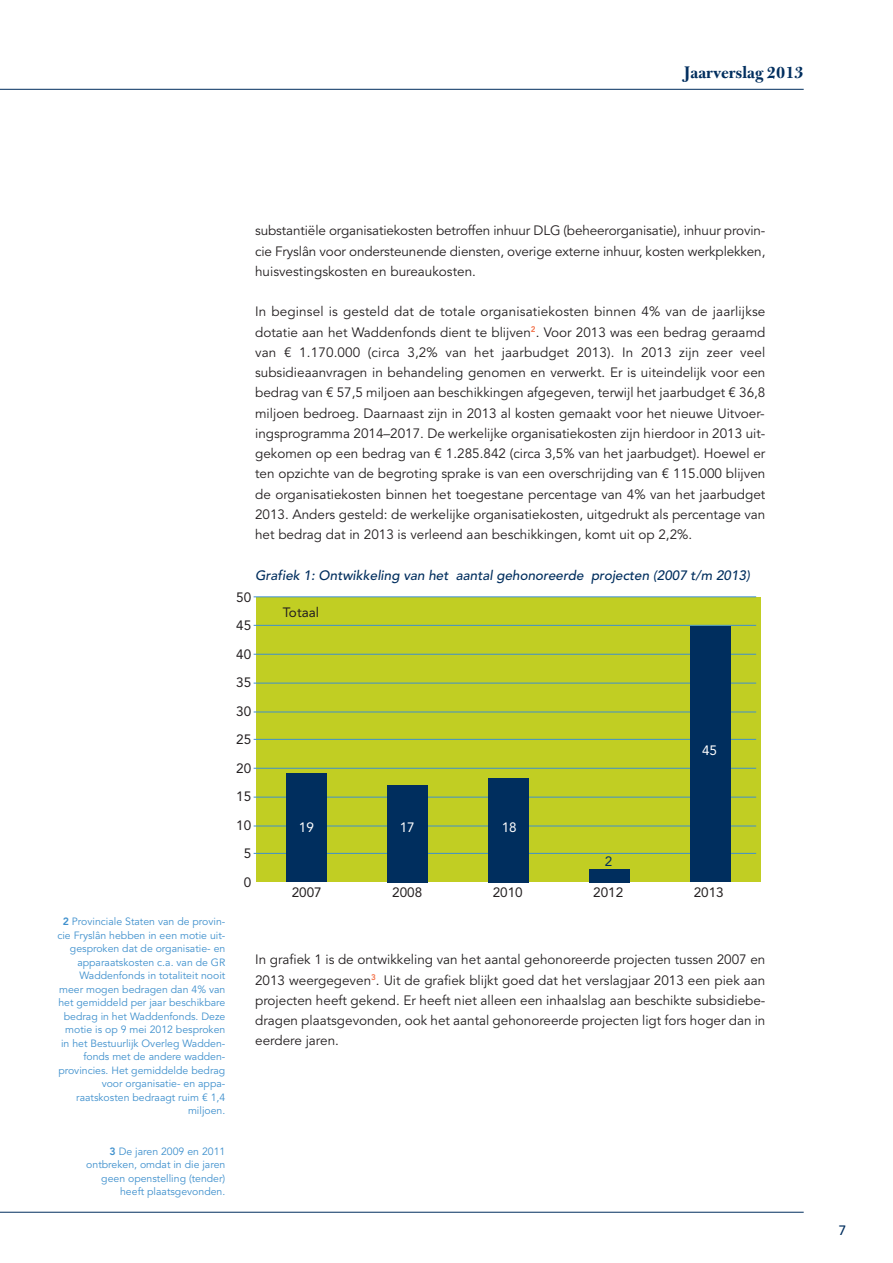
<style>
.page{position:relative;width:893px;height:1263px;background:#fff}
.page>*{position:absolute;margin:0;border:0;box-sizing:border-box;transform-origin:0 0}
.t1{font:700 18px "Bulmer MT Std";color:#002e5e}
.t2{font:13.5px/20.2px "Avenir LT Std";color:#231f20;text-align:justify}
.t3{font:italic 500 13.5px "Avenir LT Std";color:#002e5e}
.t4{font:13.5px/28.5px "Avenir LT Std";color:#231f20;text-align:center}
.t5{font:13.5px "Avenir LT Std";color:#fff}
.t6{font:500 13.5px "Avenir LT Std";color:#002e5e}
.t7{font:13.5px "Avenir LT Std";color:#002e5e}
.t8{font:10.5px/13.5px "Avenir LT Std";color:#3f90cd;text-align:right}
.s1{font-weight:800}
</style>
<div class="page">
<hr style="left:0;top:89px;width:804px;height:1px;background:#002e5e">
<hr style="left:0;top:1212px;width:804px;height:1px;background:#002e5e">
<div style="left:256px;top:597px;width:505px;height:285px;background:#c1ce23"></div>
<hr style="left:254px;top:625px;width:502px;height:1px;background:#3f90cd">
<hr style="left:254px;top:596px;width:502px;height:1px;background:#3f90cd">
<hr style="left:254px;top:654px;width:502px;height:1px;background:#3f90cd">
<hr style="left:254px;top:683px;width:502px;height:1px;background:#3f90cd">
<hr style="left:254px;top:712px;width:502px;height:1px;background:#3f90cd">
<hr style="left:254px;top:739px;width:502px;height:1px;background:#3f90cd">
<hr style="left:254px;top:768px;width:502px;height:1px;background:#3f90cd">
<hr style="left:254px;top:797px;width:502px;height:1px;background:#3f90cd">
<hr style="left:254px;top:826px;width:502px;height:1px;background:#3f90cd">
<hr style="left:254px;top:853px;width:502px;height:1px;background:#3f90cd">
<div style="left:286px;top:773px;width:41px;height:109px;background:#002e5e"></div>
<div style="left:387px;top:785px;width:41px;height:97px;background:#002e5e"></div>
<div style="left:488px;top:778px;width:41px;height:104px;background:#002e5e"></div>
<div style="left:589px;top:869px;width:41px;height:13px;background:#002e5e"></div>
<div style="left:690px;top:626px;width:41px;height:256px;background:#002e5e"></div>
<h1 class="t1" style="left:684px;top:66px;width:121px">Jaarverslag 2013</h1>
<p class="t8" style="left:57px;top:915px;width:170px"><span class="s1">2</span> Provinciale Staten van de provin&shy;cie Fryslân hebben in een motie uit&shy;gesproken dat de organisatie- en apparaatskosten c.a. van de GR<br>Waddenfonds in totaliteit nooit meer mogen bedragen dan 4% van het gemiddeld per jaar beschikbare bedrag in het Waddenfonds. Deze motie is op 9 mei 2012 besproken in het Bestuurlijk Overleg Wadden&shy;fonds met de andere wadden&shy;provincies. Het gemiddelde bedrag voor organisatie- en appa&shy;raatskosten bedraagt ruim € 1,4 miljoen.</p>
<p class="t8" style="left:86px;top:1145px;width:141px"><span class="s1">3</span> De jaren 2009 en 2011 ontbreken, omdat in die jaren geen openstelling (tender) heeft plaatsgevonden.</p>
<p class="t2" style="left:255px;top:222px;width:512px">substantiële organisatiekosten betroffen inhuur DLG (beheerorganisatie), inhuur provin&shy;cie Fryslân voor ondersteunende diensten, overige externe inhuur, kosten werkplekken, huisvestingskosten en bureaukosten.</p>
<p class="t2" style="left:255px;top:303px;width:512px">In beginsel is gesteld dat de totale organisatiekosten binnen 4% van de jaarlijkse dotatie aan het Waddenfonds dient te blijven<sup>2</sup>. Voor 2013 was een bedrag geraamd van € 1.170.000 (circa 3,2% van het jaarbudget 2013). In 2013 zijn zeer veel subsidieaanvragen in behandeling genomen en verwerkt. Er is uiteindelijk voor een bedrag van € 57,5 miljoen aan beschikkingen afgegeven, terwijl het jaarbudget € 36,8 miljoen bedroeg. Daarnaast zijn in 2013 al kosten gemaakt voor het nieuwe Uitvoer&shy;ingsprogramma 2014–2017. De werkelijke organisatiekosten zijn hierdoor in 2013 uit&shy;gekomen op een bedrag van € 1.285.842 (circa 3,5% van het jaarbudget). Hoewel er ten opzichte van de begroting sprake is van een overschrijding van € 115.000 blijven de organisatiekosten binnen het toegestane percentage van 4% van het jaarbudget 2013. Anders gesteld: de werkelijke organisatiekosten, uitgedrukt als percentage van het bedrag dat in 2013 is verleend aan beschikkingen, komt uit op 2,2%.</p>
<p class="t3" style="left:255px;top:569px;width:496px">Grafiek 1: Ontwikkeling van het aantal gehonoreerde projecten (2007 t/m 2013)</p>
<p class="t4" style="left:236px;top:584px;width:17px">50</p>
<p class="t4" style="left:236px;top:612px;width:17px">45<br>40<br>35<br>30<br>25<br>20<br>15<br>10<br>5<br>0</p>
<p class="t4" style="left:283px;top:599px;width:38px">Totaal</p>
<p class="t5" style="left:299px;top:821px;width:17px">19</p>
<p class="t5" style="left:400px;top:821px;width:17px">17</p>
<p class="t5" style="left:502px;top:821px;width:17px">18</p>
<p class="t7" style="left:605px;top:856px;width:9px">2</p>
<p class="t5" style="left:702px;top:745px;width:17px">45</p>
<p class="t4" style="left:292px;top:879px;width:32px">2007</p>
<p class="t4" style="left:392px;top:879px;width:32px">2008</p>
<p class="t4" style="left:493px;top:879px;width:32px">2010</p>
<p class="t4" style="left:593px;top:879px;width:32px">2012</p>
<p class="t4" style="left:694px;top:879px;width:32px">2013</p>
<p class="t2" style="left:255px;top:951px;width:512px">In grafiek 1 is de ontwikkeling van het aantal gehonoreerde projecten tussen 2007 en 2013 weergegeven<sup>3</sup>. Uit de grafiek blijkt goed dat het verslagjaar 2013 een piek aan projecten heeft gekend. Er heeft niet alleen een inhaalslag aan beschikte subsidiebe&shy;dragen plaatsgevonden, ook het aantal gehonoreerde projecten ligt fors hoger dan in eerdere jaren.</p>
<p class="t6" style="left:839px;top:1225px;width:9px">7</p>
</div>
